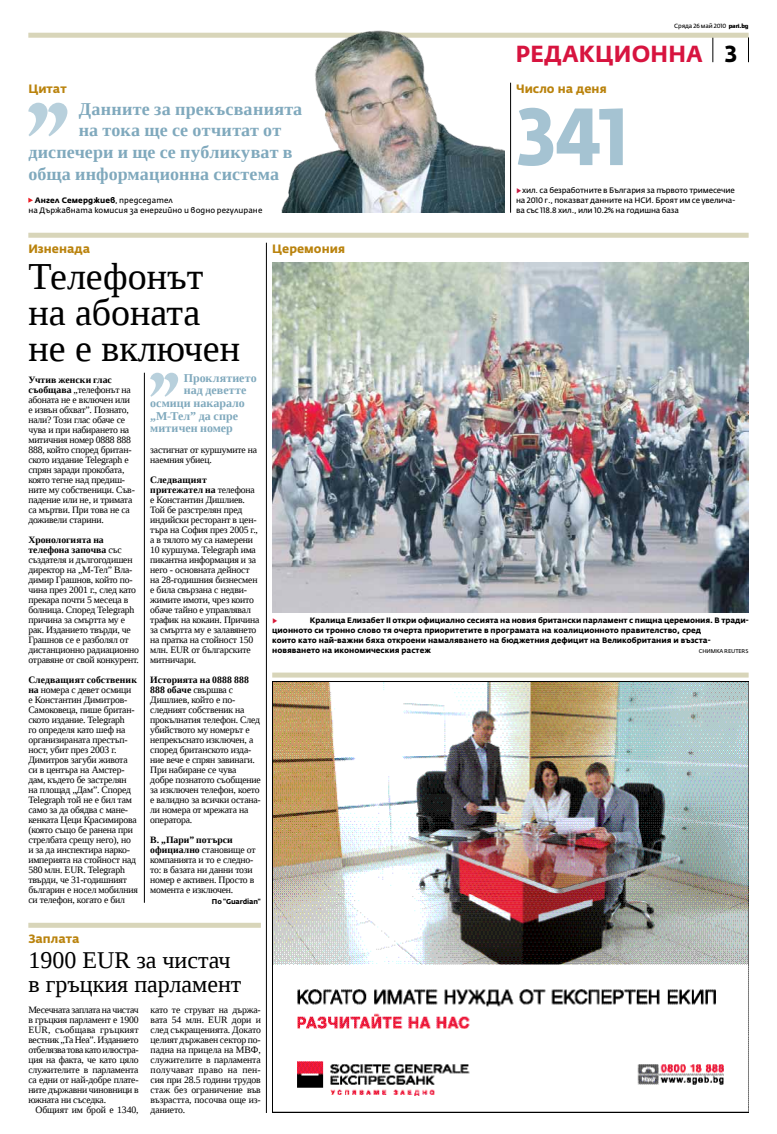
<style>
.page{position:relative;width:777px;height:1134px;background:#fff}
.page>*{position:absolute;margin:0;border:0;box-sizing:border-box;transform-origin:0 0}
.t1{font:700 80px "Fedra Sans Alt Pro";color:#a5c3d2;scale:.95 1}
.t2{font:38px/36px "Liberation Serif";color:#000}
.t3{font:24px/24px "Liberation Serif";color:#000}
.t4{font:700 23px "Fedra Sans Alt Pro";color:#d7143f;scale:.96 1}
.t5{font:700 18px "Liberation Serif";letter-spacing:.015em;color:#80a9bd}
.t6{font:700 12px "Liberation Serif";letter-spacing:.005em;color:#80a9bd}
.t7{font:700 12px "Fedra Sans Alt Pro";color:#ba830d}
.t8{font:9.7px/10px "Liberation Serif";letter-spacing:-.02em;color:#000}
.t9{font:9.7px "Liberation Serif";letter-spacing:.01em;color:#000}
.t10{font:700 7.8px/10px "Fedra Sans Alt Pro";color:#000}
.t11{font:7.8px/10px "Fedra Sans Alt Pro";letter-spacing:-.02em;color:#000;text-align:justify}
.t12{font:7.8px/10px "Fedra Sans Alt Pro";letter-spacing:.01em;color:#000}
.t13{font:700 7.8px "Fedra Sans Alt Pro";color:#d71635}
.t14{font:700 7px "Fedra Sans Alt Pro";letter-spacing:-.02em;color:#000}
.t15{font:6px "Fedra Sans Alt Pro";letter-spacing:-.02em;color:#000}
.t16{font:5.5px "Fedra Sans Alt Pro";letter-spacing:-.02em;color:#000}
.s1{font-family:"District";font-weight:500}
.s2{font-weight:700}
.s3{color:#000}
.s4{color:#c61a41}
</style>
<div class="page">
<svg style="left:712px;top:38px;width:1px;height:24px"></svg>
<svg style="left:748px;top:37px;width:1px;height:25px"></svg>
<div style="left:28px;top:33px;width:720px;height:5px;background:#d8d5b9"></div>
<div style="left:28px;top:233px;width:720px;height:5px;background:#d8d5b9"></div>
<div style="left:272px;top:672px;width:476px;height:5px;background:#d8d5b9"></div>
<svg style="left:28px;top:103px;width:39px;height:33px"></svg>
<hr style="left:510px;top:83px;width:1px;height:130px;background:#000">
<svg style="left:28px;top:198px;width:5px;height:5px"></svg>
<hr style="left:144px;top:373px;width:1px;height:530px;background:#000">
<svg style="left:150px;top:373px;width:28px;height:24px"></svg>
<hr style="left:266px;top:243px;width:1px;height:870px;background:#000">
<img style="left:272px;top:682px;width:476px;height:431px">
<img style="left:272px;top:263px;width:476px;height:350px">
<div style="left:28px;top:923px;width:233px;height:5px;background:#d8d5b9"></div>
<img style="left:206px;top:30px;width:299px;height:183px">
<p class="t15" style="left:674px;top:22px;width:76px">СРЯДА 26 МАЙ 2010 <span class="s1">pari.bg</span></p>
<p class="t7" style="left:28px;top:81px;width:40px">Цитат</p>
<p class="t5" style="left:79px;top:97px;width:225px">Данните за прекъсванията</p>
<p class="t5" style="left:79px;top:118px;width:204px">на тока ще се отчитат от</p>
<p class="t5" style="left:28px;top:140px;width:266px">диспечери и ще се публикуват в</p>
<p class="t5" style="left:28px;top:162px;width:252px">обща информационна система</p>
<p class="t12" style="left:28px;top:195px;width:235px;text-indent:6px"><span class="s2">Ангел Семерджиев</span>, ПРЕДСЕДАТЕЛ<br>НА ДЪРЖАВНАТА КОМИСИЯ ЗА ЕНЕРГИЙНО И ВОДНО РЕГУЛИРАНЕ</p>
<p class="t7" style="left:28px;top:241px;width:63px">Изненада</p>
<p class="t2" style="left:28px;top:258px;width:213px">Телефонът на абоната не е включен</p>
<p class="t7" style="left:272px;top:241px;width:74px">Церемония</p>
<p class="t4" style="left:516px;top:40px;width:232px">редакционна <span class="s3">3</span></p>
<p class="t7" style="left:516px;top:81px;width:92px">Число на деня</p>
<p class="t1" style="left:516px;top:87px;width:122px">341</p>
<p class="t11" style="left:516px;top:185px;width:221px"><span class="s4">▶</span>ХИЛ. СА БЕЗРАБОТНИТЕ В БЪЛГАРИЯ ЗА ПЪРВОТО ТРИМЕСЕЧИЕ НА 2010 Г., ПОКАЗВАТ ДАННИТЕ НА НСИ. БРОЯТ ИМ СЕ УВЕЛИЧА-ВА СЪС 118.8 ХИЛ., ИЛИ 10.2% НА ГОДИШНА БАЗА</p>
<p class="t8" style="left:28px;top:374px;width:108px"><span class="s2">Учтив женски глас съобщава</span> „телефонът на абоната не е включен или е извън обхват”. Познато, нали? Този глас обаче се чува и при набирането на митичния номер 0888 888<br>888, който според британ&shy;ското издание Telegraph е спрян заради прокобата, която тегне над предиш&shy;ните му собственици. Съв&shy;падение или не, и тримата са мъртви. При това не са доживели старини.</p>
<p class="t8" style="left:28px;top:534px;width:112px"><span class="s2">Хронологията на телефона започва</span> със създателя и дългогодишен директор на „М-Тел” Вла&shy;димир Грашнов, който по&shy;чина през 2001 г., след като прекара почти 5 месеца в болница. Според Telegraph причина за смъртта му е рак. Изданието твърди, че<br>Грашнов се е разболял от дистанционно радиационно отравяне от свой конкурент.</p>
<p class="t8" style="left:28px;top:674px;width:111px"><span class="s2">Следващият собственик на</span> номера с девет осмици е Константин Димитров-<br>Самоковеца, пише британ&shy;ското издание. Telegraph<br>го определя като шеф на организираната престъп&shy;ност, убит през 2003 г.<br>Димитров загуби живота си в центъра на Амстер&shy;дам, където бе застрелян на площад „Дам”. Според<br>Telegraph той не е бил там само за да обядва с мане&shy;кенката Цеци Красимирова (която също бе ранена при стрелбата срещу него), но и за да инспектира нарко&shy;империята на стойност над<br>580 млн. EUR. Telegraph твърди, че 31-годишният българин е носел мобилния си телефон, когато е бил</p>
<p class="t6" style="left:184px;top:370px;width:74px">Проклятието</p>
<p class="t6" style="left:184px;top:382px;width:64px">над деветте</p>
<p class="t6" style="left:150px;top:395px;width:96px">осмици накарало</p>
<p class="t6" style="left:150px;top:407px;width:89px">„М-Тел” да спре</p>
<p class="t6" style="left:150px;top:420px;width:84px">митичен номер</p>
<p class="t8" style="left:150px;top:444px;width:108px">застигнат от куршумите на наемния убиец.</p>
<p class="t8" style="left:150px;top:474px;width:111px"><span class="s2">Следващият притежател на</span> телефона е Константин Дишлиев.<br>Той бе разстрелян пред индийски ресторант в цен&shy;търа на София през 2005 г., а в тялото му са намерени<br>10 куршума. Telegraph има пикантна информация и за него - основната дейност на 28-годишния бизнесмен е била свързана с недви&shy;жимите имоти, чрез които обаче тайно е управлявал трафик на кокаин. Причина за смъртта му е залавянето на пратка на стойност 150 млн. EUR от българските митничари.</p>
<p class="t8" style="left:150px;top:674px;width:112px"><span class="s2">Историята на 0888 888<br>888 обаче</span> свършва с<br>Дишлиев, който е по&shy;следният собственик на прокълнатия телефон. След убийството му номерът е непрекъснато изключен, а според британското изда&shy;ние вече е спрян завинаги.<br>При набиране се чува добре познатото съобщение за изключен телефон, което е валидно за всички остана&shy;ли номера от мрежата на оператора.</p>
<p class="t8" style="left:150px;top:834px;width:107px"><span class="s2">В. „Пари” потърси официално</span> становище от компанията и то е следно&shy;то: в базата ни данни този номер е активен. Просто в момента е изключен.</p>
<p class="t14" style="left:212px;top:897px;width:50px">По "Guardian"</p>
<p class="t7" style="left:28px;top:931px;width:53px">Заплата</p>
<p class="t3" style="left:28px;top:947px;width:214px">1900 EUR за чистач в гръцкия парламент</p>
<p class="t8" style="left:28px;top:1004px;width:112px">Месечната заплата на чистач</p>
<p class="t8" style="left:28px;top:1014px;width:112px">в гръцкия парламент е 1900</p>
<p class="t9" style="left:28px;top:1023px;width:112px">EUR, съобщава гръцкият</p>
<p class="t8" style="left:28px;top:1034px;width:112px">вестник „Та Неа”. Изданието</p>
<p class="t8" style="left:28px;top:1044px;width:112px">отбелязва това като илюстра-</p>
<p class="t8" style="left:28px;top:1054px;width:112px">ция на факта, че като цяло</p>
<p class="t8" style="left:28px;top:1064px;width:112px">служителите в парламента</p>
<p class="t8" style="left:28px;top:1074px;width:112px">са едни от най-добре плате-</p>
<p class="t8" style="left:28px;top:1084px;width:112px">ните държавни чиновници в</p>
<p class="t8" style="left:28px;top:1094px;width:79px">южната ни съседка.</p>
<p class="t8" style="left:35px;top:1104px;width:105px">Общият им брой е 1340,</p>
<p class="t8" style="left:151px;top:1004px;width:112px;text-align:justify">като те струват на държа&shy;вата 54 млн. EUR дори и след съкращенията. Докато целият държавен сектор по&shy;падна на прицела на МВФ, служителите в парламента получават право на пен&shy;сия при 28.5 години трудов стаж без ограничение във възрастта, посочва още из&shy;данието.</p>
<p class="t10" style="left:272px;top:615px;width:478px;text-indent:38px">Кралица Елизабет II откри официално сесията на новия британски парламент с пищна церемония. В тради&shy;ционното си тронно слово тя очерта приоритетите в програмата на коалиционното правителство, сред<br>които като най-важни бяха откроени намаляването на бюджетния дефицит на Великобритания и възста&shy;новяването на икономическия растеж</p>
<p class="t13" style="left:272px;top:615px;width:7px">▶</p>
<p class="t16" style="left:699px;top:647px;width:5px">СНИ</p>
<p class="t16" style="left:711px;top:647px;width:39px">МКА REUTERS</p>
</div>
